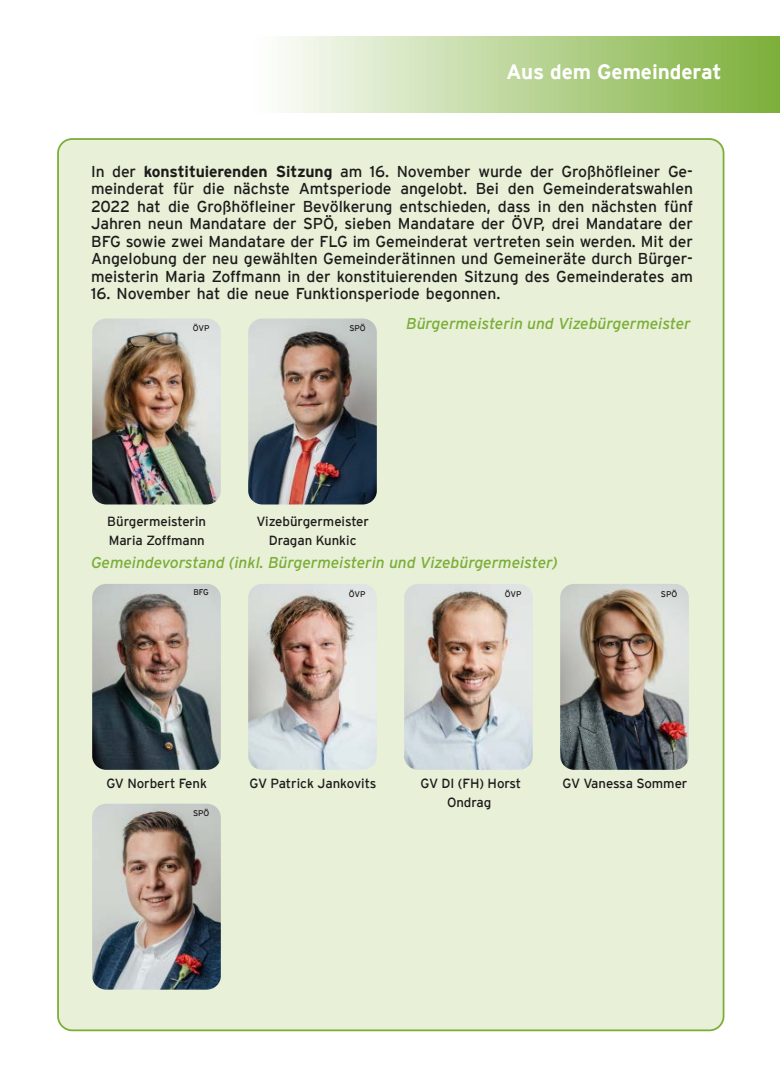
<style>
.page{position:relative;width:780px;height:1088px;background:#fff}
.page>*{position:absolute;margin:0;border:0;box-sizing:border-box;transform-origin:0 0}
.t1{font:700 20.75px "Interstate";color:#fff}
.t2{font:15.75px/17.5px "Interstate";letter-spacing:-.005em;color:#1c1b1a;text-align:justify}
.t3{font:italic 15.75px "Interstate";letter-spacing:-.005em;color:#7aae36}
.t4{font:13.25px/18.8px "Interstate";letter-spacing:-.005em;color:#1c1b1a;text-align:center}
.t5{font:8.25px "Interstate";letter-spacing:-.005em;color:#1c1b1a}
.s1{font-weight:700}
</style>
<div class="page">
<svg style="left:284px;top:37px;width:496px;height:76px;background:#b9d496"></svg>
<div style="left:58px;top:139px;width:665px;height:891px;background:#e8f0d8;border-radius:14px"></div>
<img style="left:92px;top:318px;width:128px;height:186px;border-radius:14px">
<img style="left:248px;top:318px;width:128px;height:186px;border-radius:14px">
<img style="left:92px;top:584px;width:128px;height:186px;border-radius:14px">
<img style="left:248px;top:584px;width:129px;height:186px;border-radius:14px">
<img style="left:404px;top:584px;width:129px;height:186px;border-radius:14px">
<img style="left:560px;top:584px;width:128px;height:186px;border-radius:14px">
<img style="left:92px;top:804px;width:129px;height:185px;border-radius:14px">
<h1 class="t1" style="left:506px;top:60px;width:217px">Aus dem Gemeinderat</h1>
<p class="t2" style="left:91px;top:162px;width:603px">In der <span class="s1">konstituierenden Sitzung</span> am 16. November wurde der Großhöfleiner Ge&shy;meinderat für die nächste Amtsperiode angelobt. Bei den Gemeinderatswahlen 2022 hat die Großhöfleiner Bevölkerung entschieden, dass in den nächsten fünf Jahren neun Mandatare der SPÖ, sieben Mandatare der ÖVP, drei Mandatare der BFG sowie zwei Mandatare der FLG im Gemeinderat vertreten sein werden. Mit der Angelobung der neu gewählten Gemeinderätinnen und Gemeineräte durch Bürger&shy;meisterin Maria Zoffmann in der konstituierenden Sitzung des Gemeinderates am</p>
<p class="t2" style="left:91px;top:285px;width:411px">16. November hat die neue Funktionsperiode begonnen.</p>
<p class="t3" style="left:406px;top:315px;width:286px">Bürgermeisterin und Vizebürgermeister</p>
<p class="t5" style="left:193px;top:323px;width:18px">ÖVP</p>
<p class="t5" style="left:349px;top:323px;width:18px">SPÖ</p>
<p class="t4" style="left:107px;top:512px;width:100px;text-align:left">Bürgermeisterin<br>Maria Zoffmann</p>
<p class="t4" style="left:256px;top:512px;width:114px">Vizebürgermeister<br>Dragan Kunkic</p>
<p class="t3" style="left:91px;top:554px;width:468px">Gemeindevorstand (inkl. Bürgermeisterin und Vizebürgermeister)</p>
<p class="t5" style="left:193px;top:588px;width:17px">BFG</p>
<p class="t5" style="left:349px;top:589px;width:18px">ÖVP</p>
<p class="t5" style="left:504px;top:589px;width:18px">ÖVP</p>
<p class="t5" style="left:661px;top:589px;width:18px">SPÖ</p>
<p class="t4" style="left:106px;top:774px;width:102px">GV Norbert Fenk</p>
<p class="t4" style="left:249px;top:774px;width:128px">GV Patrick Jankovits</p>
<p class="t4" style="left:420px;top:774px;width:102px">GV DI (FH) Horst<br>Ondrag</p>
<p class="t4" style="left:562px;top:774px;width:126px">GV Vanessa Sommer</p>
<p class="t5" style="left:193px;top:809px;width:18px">SPÖ</p>
</div>
